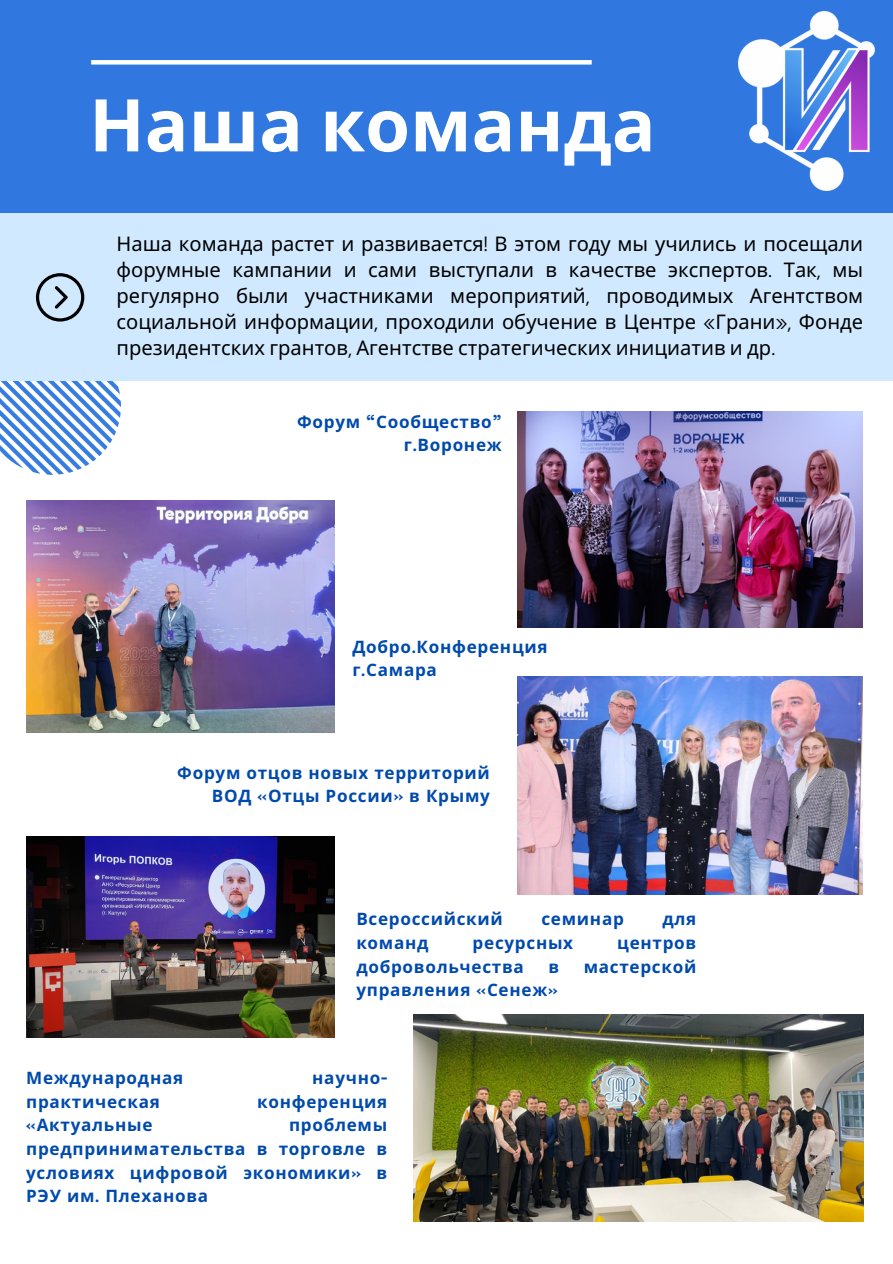
<style>
.page{position:relative;width:893px;height:1264px;background:#fff}
.page>*{position:absolute;margin:0;border:0;box-sizing:border-box;transform-origin:0 0}
.t1{font:700 72.6px "Noto Sans";color:#fff}
.t2{font:20.1px/25.8px "Noto Sans";color:#000;text-align:justify}
.t3{font:700 17.1px/23.7px "Noto Sans";letter-spacing:.04em;color:#004aad;text-align:right}
.s1{font-family:"Red Hat Display"}
.s2{font-family:"Open Sauce One"}
</style>
<div class="page">
<div style="left:0;top:0;width:892px;height:214px;background:#3078e0"></div>
<div style="left:91px;top:60px;width:500px;height:5px;background:#fff"></div>
<img style="left:738px;top:11px;width:136px;height:179px">
<svg style="left:0;top:381px;width:121px;height:94px"></svg>
<div style="left:0;top:214px;width:892px;height:167px;background:#d0e9ff"></div>
<svg style="left:36px;top:273px;width:48px;height:48px"></svg>
<img style="left:517px;top:411px;width:345px;height:216px">
<img style="left:26px;top:500px;width:308px;height:232px">
<img style="left:517px;top:677px;width:345px;height:217px">
<img style="left:26px;top:836px;width:308px;height:201px">
<img style="left:413px;top:1014px;width:450px;height:207px">
<p class="t1" style="left:89px;top:74px;width:568px">Наша команда</p>
<p class="t2" style="left:117px;top:230px;width:748px">Наша команда растет и развивается<span class="s1">!</span> В этом году мы учились и посещали форумные кампании и сами выступали в качестве экспертов<span class="s1">.</span> Так<span class="s1">,</span> мы регулярно были участниками мероприятий<span class="s1">,</span> проводимых Агентством социальной информации<span class="s1">,</span> проходили обучение в Центре <span class="s1">«</span>Грани<span class="s1">»,</span> Фонде президентских грантов<span class="s1">,</span> Агентстве стратегических инициатив и др<span class="s1">.</span></p>
<p class="t3" style="left:297px;top:409px;width:206px">Форум <span class="s2">“</span>Сообщество<span class="s2">”</span></p>
<p class="t3" style="left:404px;top:433px;width:99px">г<span class="s2">.</span>Воронеж</p>
<p class="t3" style="left:352px;top:634px;width:197px">Добро<span class="s2">.</span>Конференция</p>
<p class="t3" style="left:352px;top:657px;width:86px">г<span class="s2">.</span>Самара</p>
<p class="t3" style="left:177px;top:760px;width:314px">Форум отцов новых территорий<br>ВОД <span class="s2">«</span>Отцы России<span class="s2">»</span> в Крыму</p>
<p class="t3" style="left:356px;top:906px;width:148px">Всероссийский</p>
<p class="t3" style="left:541px;top:906px;width:84px">семинар</p>
<p class="t3" style="left:662px;top:906px;width:35px">для</p>
<p class="t3" style="left:356px;top:930px;width:74px">команд</p>
<p class="t3" style="left:472px;top:930px;width:102px">ресурсных</p>
<p class="t3" style="left:617px;top:930px;width:81px">центров</p>
<p class="t3" style="left:356px;top:954px;width:169px">добровольчества</p>
<p class="t3" style="left:548px;top:954px;width:12px">в</p>
<p class="t3" style="left:583px;top:954px;width:114px">мастерской</p>
<p class="t3" style="left:356px;top:977px;width:203px">управления <span class="s2">«</span>Сенеж<span class="s2">»</span></p>
<p class="t3" style="left:26px;top:1065px;width:158px">Международная</p>
<p class="t3" style="left:312px;top:1065px;width:76px">научно<span class="s2">-</span></p>
<p class="t3" style="left:26px;top:1089px;width:135px">практическая</p>
<p class="t3" style="left:257px;top:1089px;width:132px">конференция</p>
<p class="t3" style="left:26px;top:1112px;width:128px"><span class="s2">«</span>Актуальные</p>
<p class="t3" style="left:26px;top:1112px;width:362px;text-align:justify;text-indent:263px">проблемы предпринимательства в торговле в условиях цифровой экономики<span class="s2">»</span> в РЭУ им<span class="s2">.</span> Плеханова</p>
</div>
